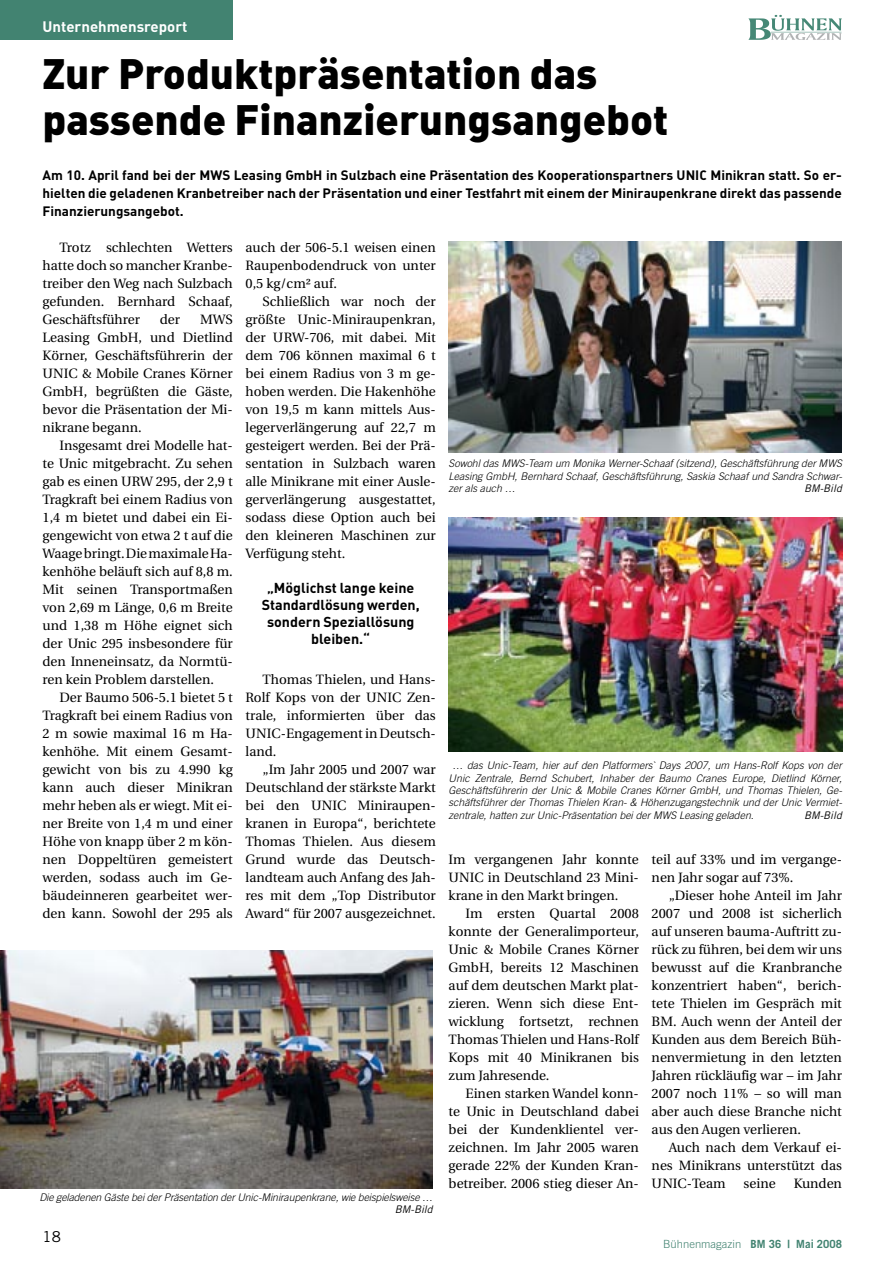
<style>
.page{position:relative;width:893px;height:1263px;background:#fff}
.page>*{position:absolute;margin:0;border:0;box-sizing:border-box;transform-origin:0 0}
.t1{font:42px/46.5px "DIN Black Alternate";color:#000}
.t2{font:700 15px "DIN";color:#fff}
.t3{font:15px "Trade Gothic";color:#000}
.t4{font:700 14.25px/17.1px "DIN";color:#000;text-align:center}
.t5{font:13.5px/18px "Utopia";color:#000;text-align:justify}
.t6{font:700 13.5px/18px "DIN";color:#000;text-align:justify}
.t7{font:300 11.25px "Trade Gothic";color:#428371}
.t8{font:italic 300 10.5px/12.3px "Trade Gothic";color:#000;text-align:justify}
.t9{font:italic 10.5px "Trade Gothic";color:#000}
.s1{font-weight:700}
</style>
<div class="page">
<div style="left:0;top:0;width:233px;height:39px;background:#428371"></div>
<svg style="left:748px;top:15px;width:94px;height:25px"></svg>
<img style="left:0;top:951px;width:433px;height:237px">
<img style="left:449px;top:242px;width:393px;height:210px">
<img style="left:449px;top:517px;width:393px;height:234px">
<p class="t2" style="left:43px;top:17px;width:146px">Unternehmensreport</p>
<h1 class="t1" style="left:43px;top:50px;width:627px">Zur Produktpräsentation das passende Finanzierungsangebot</h1>
<p class="t6" style="left:43px;top:166px;width:801px">Am 10. April fand bei der MWS Leasing GmbH in Sulzbach eine Präsentation des Kooperationspartners UNIC Minikran statt. So er&shy;hielten die geladenen Kranbetreiber nach der Präsentation und einer Testfahrt mit einem der Miniraupenkrane direkt das passende Finanzierungsangebot.</p>
<p class="t5" style="left:43px;top:239px;width:192px;text-indent:17px">Trotz schlechten Wetters hatte doch so mancher Kranbe&shy;treiber den Weg nach Sulzbach gefunden. Bernhard Schaaf, Geschäftsführer</p>
<p class="t5" style="left:246px;top:239px;width:192px">auch der 506-5.1 weisen einen Raupenbodendruck von unter 0,5 kg/cm² auf.</p>
<p class="t5" style="left:246px;top:293px;width:192px;text-indent:17px">Schließlich war noch der größte Unic-Miniraupenkran, der URW-706, mit dabei. Mit dem 706 können maximal 6 t bei einem Radius von 3 m ge&shy;hoben werden. Die Hakenhöhe von 19,5 m kann mittels Aus&shy;legerverlängerung auf 22,7 m gesteigert werden. Bei der Prä&shy;sentation in Sulzbach waren alle Minikrane mit einer Ausle&shy;gerverlängerung ausgestattet, sodass diese Option auch bei den kleineren Maschinen zur Verfügung steht.</p>
<p class="t4" style="left:262px;top:579px;width:160px">„Möglichst lange keine<br>Standardlösung werden, sondern Speziallösung bleiben.“</p>
<p class="t5" style="left:246px;top:671px;width:192px;text-indent:17px">Thomas Thielen, und Hans-Rolf Kops von der UNIC Zen&shy;trale, informierten über das UNIC-Engagement in Deutsch&shy;land.</p>
<p class="t5" style="left:246px;top:761px;width:192px;text-indent:17px">„Im Jahr 2005 und 2007 war Deutschland der stärkste Markt bei den UNIC Miniraupen&shy;kranen in Europa“, berichtete Thomas Thielen. Aus diesem Grund wurde das Deutsch&shy;landteam auch Anfang des Jah&shy;res mit dem „Top Distributor Award“ für 2007 ausgezeichnet.</p>
<p class="t5" style="left:160px;top:311px;width:22px">der</p>
<p class="t5" style="left:43px;top:311px;width:192px;text-indent:158px">MWS Leasing GmbH, und Dietlind Körner, Geschäftsführerin der UNIC &amp; Mobile Cranes Körner GmbH, begrüßten die Gäste, bevor die Präsentation der Mi&shy;nikrane begann.</p>
<p class="t5" style="left:43px;top:437px;width:192px;text-indent:17px">Insgesamt drei Modelle hat&shy;te Unic mitgebracht. Zu sehen gab es einen URW 295, der 2,9 t Tragkraft bei einem Radius von 1,4 m bietet und dabei ein Ei&shy;gengewicht von etwa 2 t auf die Waage bringt. Die maximale Ha&shy;kenhöhe beläuft sich auf 8,8 m.<br>Mit seinen Transportmaßen von 2,69 m Länge, 0,6 m Breite und 1,38 m Höhe eignet sich der Unic 295 insbesondere für den Inneneinsatz, da Normtü&shy;ren kein Problem darstellen.</p>
<p class="t5" style="left:43px;top:689px;width:192px;text-indent:17px">Der Baumo 506-5.1 bietet 5 t Tragkraft bei einem Radius von 2 m sowie maximal 16 m Ha&shy;kenhöhe. Mit einem Gesamt&shy;gewicht von bis zu 4.990 kg kann auch dieser Minikran mehr heben als er wiegt. Mit ei&shy;ner Breite von 1,4 m und einer Höhe von knapp über 2 m kön&shy;nen Doppeltüren gemeistert werden, sodass auch im Ge&shy;bäudeinneren gearbeitet wer&shy;den kann. Sowohl der 295 als</p>
<p class="t8" style="left:449px;top:457px;width:395px">Sowohl das MWS-Team um Monika Werner-Schaaf (sitzend), Geschäftsführung der MWS Leasing GmbH, Bernhard Schaaf, Geschäftsführung, Saskia Schaaf und Sandra Schwar&shy;zer als auch …</p>
<p class="t9" style="left:804px;top:482px;width:39px">BM-Bild</p>
<p class="t8" style="left:449px;top:759px;width:395px;text-indent:4px">… das Unic-Team, hier auf den Platformers` Days 2007, um Hans-Rolf Kops von der Unic Zentrale, Bernd Schubert, Inhaber der Baumo Cranes Europe, Dietlind Körner, Geschäftsführerin der Unic &amp; Mobile Cranes Körner GmbH, und Thomas Thielen, Ge&shy;schäftsführer der Thomas Thielen Kran- &amp; Höhenzugangstechnik und der Unic Vermiet&shy;zentrale, hatten zur Unic-Präsentation bei der MWS Leasing geladen.</p>
<p class="t9" style="left:804px;top:808px;width:39px">BM-Bild</p>
<p class="t5" style="left:652px;top:851px;width:192px">teil auf 33% und im vergange&shy;nen Jahr sogar auf 73%.</p>
<p class="t5" style="left:652px;top:887px;width:192px;text-indent:17px">„Dieser hohe Anteil im Jahr 2007 und 2008 ist sicherlich auf unseren bauma-Auftritt zu&shy;rück zu führen, bei dem wir uns bewusst auf die Kranbranche konzentriert haben“, berich&shy;tete Thielen im Gespräch mit BM. Auch wenn der Anteil der Kunden aus dem Bereich Büh&shy;nenvermietung in den letzten Jahren rückläufig war – im Jahr 2007 noch 11% – so will man aber auch diese Branche nicht aus den Augen verlieren.</p>
<p class="t5" style="left:652px;top:1138px;width:192px;text-indent:17px">Auch nach dem Verkauf ei&shy;nes Minikrans unterstützt das UNIC-Team</p>
<p class="t5" style="left:449px;top:851px;width:192px">Im vergangenen Jahr konnte UNIC in Deutschland 23 Mini&shy;krane in den Markt bringen.</p>
<p class="t5" style="left:449px;top:905px;width:192px;text-indent:17px">Im ersten Quartal 2008 konnte der Generalimporteur, Unic &amp; Mobile Cranes Körner GmbH, bereits 12 Maschinen auf dem deutschen Markt plat&shy;zieren. Wenn sich diese Ent&shy;wicklung fortsetzt, rechnen Thomas Thielen und Hans-Rolf Kops mit 40 Minikranen bis zum Jahresende.</p>
<p class="t5" style="left:449px;top:1085px;width:192px;text-indent:17px">Einen starken Wandel konn&shy;te Unic in Deutschland dabei bei der Kundenklientel ver&shy;zeichnen. Im Jahr 2005 waren gerade 22% der Kunden Kran&shy;betreiber. 2006 stieg dieser An-</p>
<p class="t5" style="left:744px;top:1174px;width:34px">seine</p>
<p class="t5" style="left:794px;top:1174px;width:50px">Kunden</p>
<p class="t8" style="left:39px;top:1191px;width:395px">Die geladenen Gäste bei der Präsentation der Unic-Miniraupenkrane, wie beispielsweise …</p>
<p class="t9" style="left:395px;top:1203px;width:39px">BM-Bild</p>
<p class="t3" style="left:43px;top:1228px;width:20px">18</p>
<p class="t7" style="left:663px;top:1237px;width:180px">Bühnenmagazin <span class="s1">BM 36 | Mai 2008</span></p>
</div>
